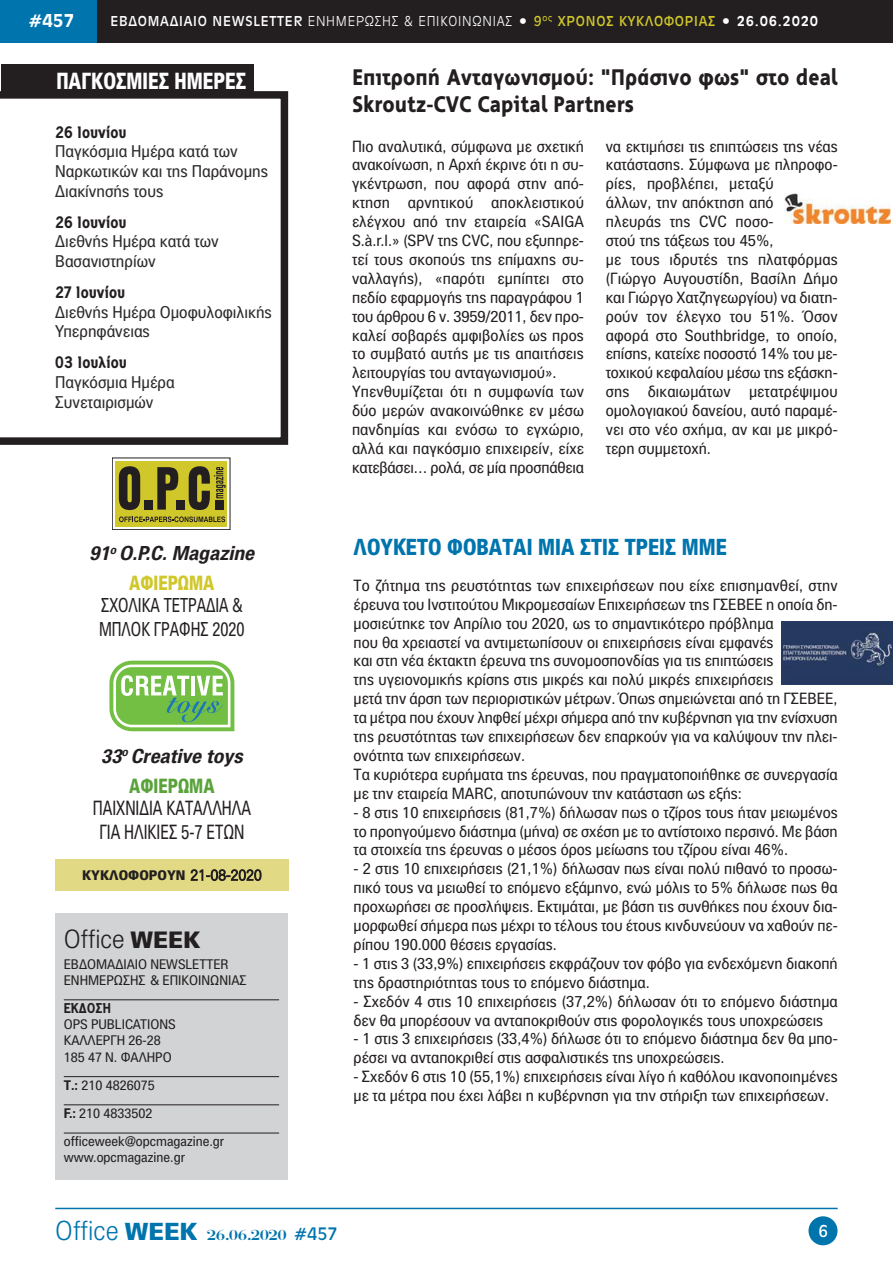
<style>
.page{position:relative;width:893px;height:1263px;background:#fff}
.page>*{position:absolute;margin:0;border:0;box-sizing:border-box;transform-origin:0 0}
.t1{font:300 25.5px "PF Paperback";color:#231f20}
.t2{font:900 22.65px "PF Paperback";color:#fff;scale:.8 1}
.t3{font:900 22.5px/27px "PF Index";color:#231f20}
.t4{font:900 22.5px "PF Paperback";color:#0074ad;scale:.85 1}
.t5{font:19.95px/23.9px "PF Paperback";color:#231f20;text-align:center;scale:.8 1}
.t6{font:900 19.95px "PF Paperback";color:#d0c72a;scale:.8 1}
.t7{font:900 19.95px "PF Paperback";color:#5aa33b;scale:.8 1}
.t8{font:italic 700 19.5px "PF Paperback";color:#231f20}
.t9{font:19.5px/23.4px "PF Paperback";color:#231f20;scale:.8 1}
.t10{font:19.5px "UB Antique Olive Bold";color:#fff}
.t11{font:18px "UB Antique Olive";color:#fff}
.t12{font:16.5px/19.8px "PF Paperback";color:#2d2a2a}
.t13{font:15.75px/18.9px "PF Paperback";color:#231f20}
.t14{font:900 15.75px "PF Panel";color:#231f20}
.t15{font:300 15px "UB Antique Olive";letter-spacing:.05em;color:#fff}
.t16{font:14.4px "UB Bonati Bold";color:#0074ad;scale:1.11 1}
.t17{font:13.5px/16.2px "PF Paperback";color:#231f20}
.t18{font:900 13.5px "PF Paperback";color:#231f20}
.t19{font:900 13.5px "PF Panel";color:#231f20}
.s1{font-weight:400}
.s2{font-weight:400;color:#d0c72a}
.s3{font-family:"UB Antique Olive Bold";font-weight:400}
.s4{font-weight:300;font-size:15px}
.s5{font-weight:900;font-size:22.95px}
.s6{font-weight:700}
.s7{font-family:"PF Paperback";font-weight:300;font-size:26.55px}
.s8{font-family:"PF Paperback";font-weight:900;font-size:23.85px}
.s9{font-family:"UB Antique Olive";font-size:18.9px}
</style>
<div class="page">
<div style="left:0;top:0;width:98px;height:43px;background:#0074ad"></div>
<div style="left:98px;top:0;width:795px;height:43px;background:#231f20"></div>
<div style="left:55px;top:913px;width:233px;height:266px;background:#d1d3d4"></div>
<hr style="left:64px;top:999px;width:215px;height:1px;background:#231f20">
<hr style="left:64px;top:1076px;width:215px;height:1px;background:#231f20">
<hr style="left:64px;top:1104px;width:215px;height:1px;background:#231f20">
<hr style="left:64px;top:1133px;width:215px;height:1px;background:#231f20">
<svg style="left:0;top:91px;width:288px;height:354px"></svg>
<div style="left:1px;top:65px;width:252px;height:32px;background:#231f20"></div>
<hr style="left:55px;top:1208px;width:783px;height:1px;background:#0074ad">
<div style="left:808px;top:1216px;width:29px;height:29px;background:#0074ad;border-radius:50%"></div>
<svg style="left:115px;top:526px;width:112px;height:1px"></svg>
<div style="left:112px;top:458px;width:118px;height:72px;border:1px solid #231f20"></div>
<div style="left:115px;top:461px;width:112px;height:65px;background:#d0c72a"></div>
<svg style="left:119px;top:466px;width:21px;height:44px"></svg>
<svg style="left:157px;top:467px;width:21px;height:43px"></svg>
<div style="left:144px;top:500px;width:9px;height:10px;background:#231f20"></div>
<div style="left:176px;top:500px;width:8px;height:10px;background:#231f20"></div>
<svg style="left:119px;top:516px;width:106px;height:6px"></svg>
<svg style="left:189px;top:466px;width:37px;height:44px"></svg>
<svg style="left:109px;top:661px;width:125px;height:70px"></svg>
<div style="left:55px;top:859px;width:234px;height:32px;background:#e1d983"></div>
<img style="left:784px;top:193px;width:107px;height:30px">
<img style="left:781px;top:622px;width:112px;height:63px">
<p class="t10" style="left:29px;top:10px;width:47px">#457</p>
<p class="t15" style="left:111px;top:13px;width:709px"><span class="s1">EΒΔΟΜΑΔΙΑΙΟ NEWSLETTER</span> ΕΝΗΜΕΡΩΣΗΣ &amp; ΕΠΙΚΟΙΝΩΝΙΑΣ • <span class="s2">9</span><sup>ος</sup> <span class="s2">ΧΡΟΝΟΣ ΚΥΚΛΟΦΟΡΙΑΣ</span> • <span class="s3">26.06.2020</span></p>
<h2 class="t2" style="left:56px;top:72px;width:239px">ΠΑΓΚΟΣΜΙΕΣ ΗΜΕΡΕΣ</h2>
<p class="t14" style="left:55px;top:122px;width:73px">26 Ιουνίου</p>
<p class="t12" style="left:55px;top:143px;width:214px">Παγκόσμια Ημέρα κατά των<br>Ναρκωτικών και της Παράνομης<br>Διακίνησής τους</p>
<p class="t14" style="left:55px;top:212px;width:73px">26 Ιουνίου</p>
<p class="t12" style="left:55px;top:233px;width:165px">Διεθνής Ημέρα κατά των<br>Βασανιστηρίων</p>
<p class="t14" style="left:55px;top:283px;width:71px">27 Ιουνίου</p>
<p class="t12" style="left:55px;top:303px;width:218px">Διεθνής Ημέρα Ομοφυλοφιλικής<br>Υπερηφάνειας</p>
<p class="t14" style="left:55px;top:353px;width:73px">03 Ιουλίου</p>
<p class="t12" style="left:55px;top:373px;width:121px">Παγκόσμια Ημέρα<br>Συνεταιρισμών</p>
<p class="t8" style="left:90px;top:542px;width:166px">91<sup>ο</sup> Ο.P.C. Magazine</p>
<p class="t6" style="left:129px;top:576px;width:108px">ΑΦΙΕΡΩΜΑ</p>
<p class="t9" style="left:99px;top:595px;width:184px">ΣΧΟΛΙΚA ΤΕΤΡAΔΙΑ &amp;<br>MΠΛΟΚ ΓΡΑΦΗΣ 2020</p>
<p class="t8" style="left:101px;top:744px;width:143px">33<sup>ο</sup> Creative toys</p>
<p class="t7" style="left:129px;top:778px;width:108px">ΑΦΙΕΡΩΜΑ</p>
<p class="t5" style="left:93px;top:798px;width:199px">ΠΑΙΧΝIΔΙΑ ΚΑΤAΛΛΗΛΑ<br>ΓΙΑ ΗΛΙΚIΕΣ 5-7 ΕΤΩΝ</p>
<p class="t18" style="left:82px;top:871px;width:181px">ΚΥΚΛΟΦΟΡΟΥΝ <span class="s4">21-08-2020</span></p>
<h1 class="t1" style="left:64px;top:923px;width:138px">Οffice <span class="s5">WEEK</span></h1>
<p class="t17" style="left:64px;top:957px;width:184px">ΕΒΔΟΜΑΔΙΑΙΟ NEWSLETTER<br>ΕΝΗΜΕΡΩΣΗΣ &amp; ΕΠΙΚΟΙΝΩΝΙΑΣ</p>
<p class="t19" style="left:64px;top:1000px;width:49px">ΕΚΔΟΣΗ</p>
<p class="t17" style="left:64px;top:1017px;width:113px">OPS PUBLICATIONS<br>ΚΑΛΛΕΡΓΗ 26-28<br>185 47 Ν. ΦΑΛΗΡΟ</p>
<p class="t17" style="left:64px;top:1072px;width:162px;line-height:28.2px"><span class="s6">Τ.:</span> 210 4826075<br><span class="s6">F.:</span> 210 4833502 officeweek@opcmagazine.gr</p>
<p class="t17" style="left:64px;top:1151px;width:123px">www.opcmagazine.gr</p>
<h3 class="t3" style="left:352px;top:66px;width:487px">Επιτροπή Ανταγωνισμού: "Πράσινο φως" στο deal<br>Skroutz-CVC Capital Partners</h3>
<p class="t13" style="left:352px;top:138px;width:233px">Πιο αναλυτικά, σύμφωνα με σχετική ανακοίνωση, η Αρχή έκρινε ότι η συ&shy;γκέντρωση, που αφορά στην από&shy;κτηση αρνητικού αποκλειστικού ελέγχου από την εταιρεία «SAIGA S.à.r.l.» (SPV της CVC, που εξυπηρε&shy;τεί τους σκοπούς της επίμαχης συ&shy;ναλλαγής), «παρότι εμπίπτει στο πεδίο εφαρμογής της παραγράφου 1 του άρθρου 6 ν. 3959/2011, δεν προ&shy;καλεί σοβαρές αμφιβολίες ως προς το συμβατό αυτής με τις απαιτήσεις λειτουργίας του ανταγωνισμού».<br>Υπενθυμίζεται ότι η συμφωνία των δύο μερών ανακοινώθηκε εν μέσω πανδημίας και ενόσω το εγχώριο, αλλά και παγκόσμιο επιχειρείν, είχε κατεβάσει… ρολά, σε μία προσπάθεια</p>
<p class="t13" style="left:606px;top:138px;width:233px">να εκτιμήσει τις επιπτώσεις της νέας κατάστασης. Σύμφωνα με πληροφο&shy;ρίες, προβλέπει, μεταξύ<br>άλλων, την απόκτηση από<br>πλευράς της CVC ποσο-<br>στού της τάξεως του 45%,<br>με τους ιδρυτές της πλατφόρμας (Γιώργο Αυγουστίδη, Βασίλη Δήμο και Γιώργο Χατζηγεωργίου) να διατη&shy;ρούν τον έλεγχο του 51%. Όσον αφορά στο Southbridge, το οποίο, επίσης, κατείχε ποσοστό 14% του με&shy;τοχικού κεφαλαίου μέσω της εξάσκη&shy;σης δικαιωμάτων μετατρέψιμου ομολογιακού δανείου, αυτό παραμέ&shy;νει στο νέο σχήμα, αν και με μικρό&shy;τερη συμμετοχή.</p>
<h3 class="t4" style="left:354px;top:539px;width:441px">ΛΟΥΚΈΤΟ ΦΟΒAΤΑΙ ΜIΑ ΣΤΙΣ ΤΡΕΙΣ ΜΜΕ</h3>
<p class="t13" style="left:354px;top:577px;width:486px">Το ζήτημα της ρευστότητας των επιχειρήσεων που είχε επισημανθεί, στην έρευνα του Ινστιτούτου Μικρομεσαίων Επιχειρήσεων της ΓΣΕΒΕΕ η οποία δη&shy;μοσιεύτηκε τον Απρίλιο του 2020, ως το σημαντικότερο πρόβλημα<br>που θα χρειαστεί να αντιμετωπίσουν οι επιχειρήσεις είναι εμφανές<br>και στη νέα έκτακτη έρευνα της συνομοσπονδίας για τις επιπτώσεις<br>της υγειονομικής κρίσης στις μικρές και πολύ μικρές επιχειρήσεις<br>μετά την άρση των περιοριστικών μέτρων. Όπως σημειώνεται από τη ΓΣΕΒΕΕ, τα μέτρα που έχουν ληφθεί μέχρι σήμερα από την κυβέρνηση για την ενίσχυση της ρευστότητας των επιχειρήσεων δεν επαρκούν για να καλύψουν την πλει&shy;ονότητα των επιχειρήσεων.<br>Τα κυριότερα ευρήματα της έρευνας, που πραγματοποιήθηκε σε συνεργασία με την εταιρεία MARC, αποτυπώνουν την κατάσταση ως εξής:</p>
<p class="t13" style="left:354px;top:804px;width:486px;text-align:justify">- 8 στις 10 επιχειρήσεις (81,7%) δήλωσαν πως ο τζίρος τους ήταν μειωμένος το προηγούμενο διάστημα (μήνα) σε σχέση με το αντίστοιχο περσινό. Με βάση τα στοιχεία της έρευνας ο μέσος όρος μείωσης του τζίρου είναι 46%.</p>
<p class="t13" style="left:354px;top:861px;width:486px;text-align:justify">- 2 στις 10 επιχειρήσεις (21,1%) δήλωσαν πως είναι πολύ πιθανό το προσω&shy;πικό τους να μειωθεί το επόμενο εξάμηνο, ενώ μόλις το 5% δήλωσε πως θα προχωρήσει σε προσλήψεις. Εκτιμάται, με βάση τις συνθήκες που έχουν δια&shy;μορφωθεί σήμερα πως μέχρι το τέλους του έτους κινδυνεύουν να χαθούν πε&shy;ρίπου 190.000 θέσεις εργασίας.</p>
<p class="t13" style="left:354px;top:955px;width:486px">- 1 στις 3 (33,9%) επιχειρήσεις εκφράζουν τον φόβο για ενδεχόμενη διακοπή της δραστηριότητας τους το επόμενο διάστημα.</p>
<p class="t13" style="left:354px;top:993px;width:486px">- Σχεδόν 4 στις 10 επιχειρήσεις (37,2%) δήλωσαν ότι το επόμενο διάστημα δεν θα μπορέσουν να ανταποκριθούν στις φορολογικές τους υποχρεώσεις</p>
<p class="t13" style="left:354px;top:1031px;width:486px">- 1 στις 3 επιχειρήσεις (33,4%) δήλωσε ότι το επόμενο διάστημα δεν θα μπο&shy;ρέσει να ανταποκριθεί στις ασφαλιστικές της υποχρεώσεις.</p>
<p class="t13" style="left:354px;top:1069px;width:486px">- Σχεδόν 6 στις 10 (55,1%) επιχειρήσεις είναι λίγο ή καθόλου ικανοποιημένες με τα μέτρα που έχει λάβει η κυβέρνηση για την στήριξη των επιχειρήσεων.</p>
<p class="t16" style="left:55px;top:1227px;width:256px"><span class="s7">Οffice</span> <span class="s8">WEEK</span> 26.06.2020 <span class="s9">#457</span></p>
<p class="t11" style="left:818px;top:1221px;width:11px">6</p>
</div>
